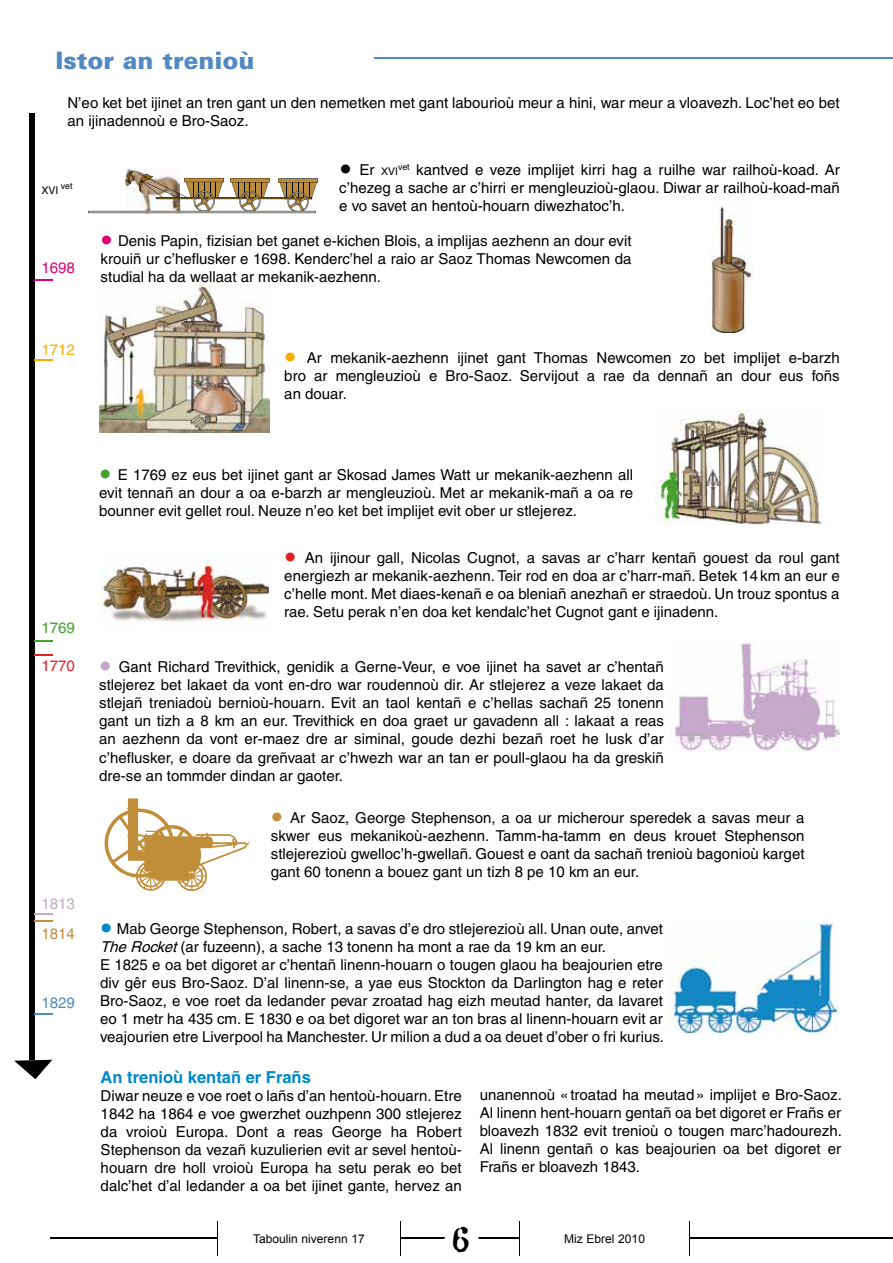
<style>
.page{position:relative;width:893px;height:1263px;background:#fff}
.page>*{position:absolute;margin:0;border:0;box-sizing:border-box;transform-origin:0 0}
.t1{font:33px "Attic";color:#000}
.t2{font:900 24px "Univers";color:#5389c2}
.t3{font:700 16.5px "Helvetica";color:#0088c9}
.t4{font:15.15px "Helvetica";color:#e22125}
.t5{font:15.15px "Helvetica";color:#5389c2}
.t6{font:15.15px "Helvetica";color:#c18e3b}
.t7{font:15.15px "Helvetica";color:#c6a7cb}
.t8{font:15.15px "Helvetica";color:#44a12b}
.t9{font:15.15px "Helvetica";color:#e2007a}
.t10{font:15.15px "Helvetica";color:#f8ae00}
.t11{font:15px/18px "Helvetica";color:#000;text-align:justify}
.t12{font:12px "Arial";color:#000}
.t13{font:10.65px "Helvetica";color:#000}
.t14{font:10.5px "Helvetica";color:#000}
.t15{font:8.85px "Helvetica";color:#000}
.s1{font-family:"Newspaper Pi BT";font-size:18px;color:#e2007a}
.s2{font-family:"Newspaper Pi BT";font-size:18px}
.s3{font-size:15px}
.s4{font-family:"Newspaper Pi BT";font-size:18px;color:#f8ae00}
.s5{font-family:"Newspaper Pi BT";font-size:18px;color:#44a12b}
.s6{font-family:"Newspaper Pi BT";font-size:18px;color:#e22125}
.s7{font-family:"Newspaper Pi BT";font-size:18px;color:#c6a7cb}
.s8{font-family:"Newspaper Pi BT";font-size:18px;color:#c18e3b}
.s9{font-family:"Newspaper Pi BT";font-size:18px;color:#0088c9}
.s10{font-style:italic}
</style>
<div class="page">
<hr style="left:375px;top:57px;width:518px;height:2px;background:#5389c2">
<img style="left:99px;top:284px;width:171px;height:148px">
<img style="left:710px;top:207px;width:42px;height:126px">
<img style="left:654px;top:410px;width:169px;height:115px">
<img style="left:100px;top:555px;width:170px;height:67px">
<img style="left:669px;top:642px;width:171px;height:110px">
<svg style="left:105px;top:798px;width:144px;height:93px"></svg>
<img style="left:668px;top:922px;width:170px;height:112px">
<svg style="left:88px;top:168px;width:230px;height:46px"></svg>
<div style="left:29px;top:113px;width:5px;height:947px;background:#000"></div>
<svg style="left:35px;top:279px;width:18px;height:1px"></svg>
<svg style="left:35px;top:359px;width:18px;height:2px"></svg>
<svg style="left:35px;top:654px;width:18px;height:2px"></svg>
<svg style="left:35px;top:640px;width:18px;height:2px"></svg>
<svg style="left:35px;top:1013px;width:18px;height:2px"></svg>
<svg style="left:35px;top:913px;width:18px;height:8px"></svg>
<svg style="left:14px;top:1060px;width:38px;height:19px"></svg>
<hr style="left:51px;top:1237px;width:842px;height:2px;background:#000">
<div style="left:218px;top:1221px;width:182px;height:34px;background:#fff"></div>
<div style="left:519px;top:1221px;width:171px;height:34px;background:#fff"></div>
<hr style="left:400px;top:1221px;width:1px;height:34px;background:#000">
<hr style="left:519px;top:1221px;width:1px;height:34px;background:#000">
<hr style="left:689px;top:1221px;width:1px;height:34px;background:#000">
<hr style="left:217px;top:1221px;width:1px;height:34px;background:#000">
<div style="left:444px;top:1234px;width:35px;height:9px;background:#fff;border-radius:50%"></div>
<h2 class="t2" style="left:55px;top:46px;width:201px">Istor an trenioù</h2>
<p class="t11" style="left:67px;top:94px;width:774px">N’eo ket bet ijinet an tren gant un den nemetken met gant labourioù meur a hini, war meur a vloavezh. Loc’het eo bet an ijinadennoù e Bro-Saoz.</p>
<p class="t15" style="left:61px;top:181px;width:13px">vet</p>
<p class="t13" style="left:41px;top:184px;width:19px">XVI</p>
<p class="t9" style="left:41px;top:259px;width:35px">1698</p>
<p class="t10" style="left:41px;top:341px;width:35px">1712</p>
<p class="t11" style="left:339px;top:160px;width:502px;text-indent:59px"><sup>vet</sup> kantved e veze implijet kirri hag a ruilhe war railhoù-koad. Ar c’hezeg a sache ar c’hirri er mengleuzioù-glaou. Diwar ar railhoù-koad-mañ e vo savet an hentoù-houarn diwezhatoc’h.</p>
<p class="t11" style="left:101px;top:232px;width:532px"><span class="s1">•</span> Denis Papin, fizisian bet ganet e-kichen Blois, a implijas aezhenn an dour evit krouiñ ur c’heflusker e 1698. Kenderc’hel a raio ar Saoz Thomas Newcomen da studial ha da wellaat ar mekanik-aezhenn.</p>
<p class="t14" style="left:339px;top:165px;width:60px"><span class="s2">•</span> <span class="s3">Er</span> XVI</p>
<p class="t11" style="left:284px;top:349px;width:557px"><span class="s4">•</span> Ar mekanik-aezhenn ijinet gant Thomas Newcomen zo bet implijet e-barzh bro ar mengleuzioù e Bro-Saoz. Servijout a rae da dennañ an dour eus foñs an douar.</p>
<p class="t8" style="left:41px;top:619px;width:35px">1769</p>
<p class="t4" style="left:41px;top:657px;width:35px">1770</p>
<p class="t7" style="left:41px;top:894px;width:35px">1813</p>
<p class="t6" style="left:41px;top:925px;width:35px">1814</p>
<p class="t5" style="left:41px;top:994px;width:35px">1829</p>
<p class="t11" style="left:99px;top:466px;width:535px"><span class="s5">•</span> E 1769 ez eus bet ijinet gant ar Skosad James Watt ur mekanik-aezhenn all evit tennañ an dour a oa e-barzh ar mengleuzioù. Met ar mekanik-mañ a oa re bounner evit gellet roul. Neuze n’eo ket bet implijet evit ober ur stlejerez.</p>
<p class="t11" style="left:284px;top:549px;width:557px"><span class="s6">•</span> An ijinour gall, Nicolas Cugnot, a savas ar c’harr kentañ gouest da roul gant energiezh ar mekanik-aezhenn. Teir rod en doa ar c’harr-mañ. Betek 14 km an eur e c’helle mont. Met diaes-kenañ e oa bleniañ anezhañ er straedoù. Un trouz spontus a rae. Setu perak n’en doa ket kendalc’het Cugnot gant e ijinadenn.</p>
<p class="t11" style="left:99px;top:658px;width:566px"><span class="s7">•</span> Gant Richard Trevithick, genidik a Gerne-Veur, e voe ijinet ha savet ar c’hentañ stlejerez bet lakaet da vont en-dro war roudennoù dir. Ar stlejerez a veze lakaet da stlejañ treniadoù bernioù-houarn. Evit an taol kentañ e c’hellas sachañ 25 tonenn gant un tizh a 8 km an eur. Trevithick en doa graet ur gavadenn all : lakaat a reas an aezhenn da vont er-maez dre ar siminal, goude dezhi bezañ roet he lusk d’ar c’heflusker, e doare da greñvaat ar c’hwezh war an tan er poull-glaou ha da greskiñ dre-se an tommder dindan ar gaoter.</p>
<p class="t11" style="left:271px;top:809px;width:535px"><span class="s8">•</span> Ar Saoz, George Stephenson, a oa ur micherour speredek a savas meur a skwer eus mekanikoù-aezhenn. Tamm-ha-tamm en deus krouet Stephenson stlejerezioù gwelloc’h-gwellañ. Gouest e oant da sachañ trenioù bagonioù karget gant 60 tonenn a bouez gant un tizh 8 pe 10 km an eur.</p>
<p class="t11" style="left:100px;top:919px;width:565px;text-align:left"><span class="s9">•</span> Mab George Stephenson, Robert, a savas d’e dro stlejerezioù all. Unan oute, anvet <span class="s10">TheRocket</span>(ar fuzeenn), a sache 13 tonenn ha mont a rae da 19 km an eur.<br>E 1825 e oa bet digoret ar c’hentañ linenn-houarn o tougen glaou ha beajourien etre div gêr eus Bro-Saoz. D’al linenn-se, a yae eus Stockton da Darlington hag e reter Bro-Saoz, e voe roet da ledander pevar zroatad hag eizh meutad hanter, da lavaret eo 1 metr ha 435 cm. E 1830 e oa bet digoret war an ton bras al linenn-houarn evit ar veajourien etre Liverpool ha Manchester. Ur milion a dud a oa deuet d’ober o fri kurius.</p>
<p class="t3" style="left:101px;top:1067px;width:212px">An trenioù kentañ er Frañs</p>
<p class="t11" style="left:101px;top:1086px;width:363px">Diwar neuze e voe roet o lañs d’an hentoù-houarn. Etre 1842 ha 1864 e voe gwerzhet ouzhpenn 300 stlejerez da vroioù Europa. Dont a reas George ha Robert Stephenson da vezañ kuzulierien evit ar sevel hentoù&shy;houarn dre holl vroioù Europa ha setu perak eo bet dalc’het d’al ledander a oa bet ijinet gante, hervez an</p>
<p class="t11" style="left:480px;top:1085px;width:364px">unanennoù « troatad ha meutad » implijet e Bro-Saoz.<br>Al linenn hent-houarn gentañ oa bet digoret er Frañs er bloavezh 1832 evit trenioù o tougen marc’hadourezh.<br>Al linenn gentañ o kas beajourien oa bet digoret er Frañs er bloavezh 1843.</p>
<p class="t12" style="left:253px;top:1232px;width:113px">Taboulin niverenn 17</p>
<h1 class="t1" style="left:451px;top:1216px;width:21px">6</h1>
<p class="t12" style="left:564px;top:1232px;width:82px">Miz Ebrel 2010</p>
</div>
